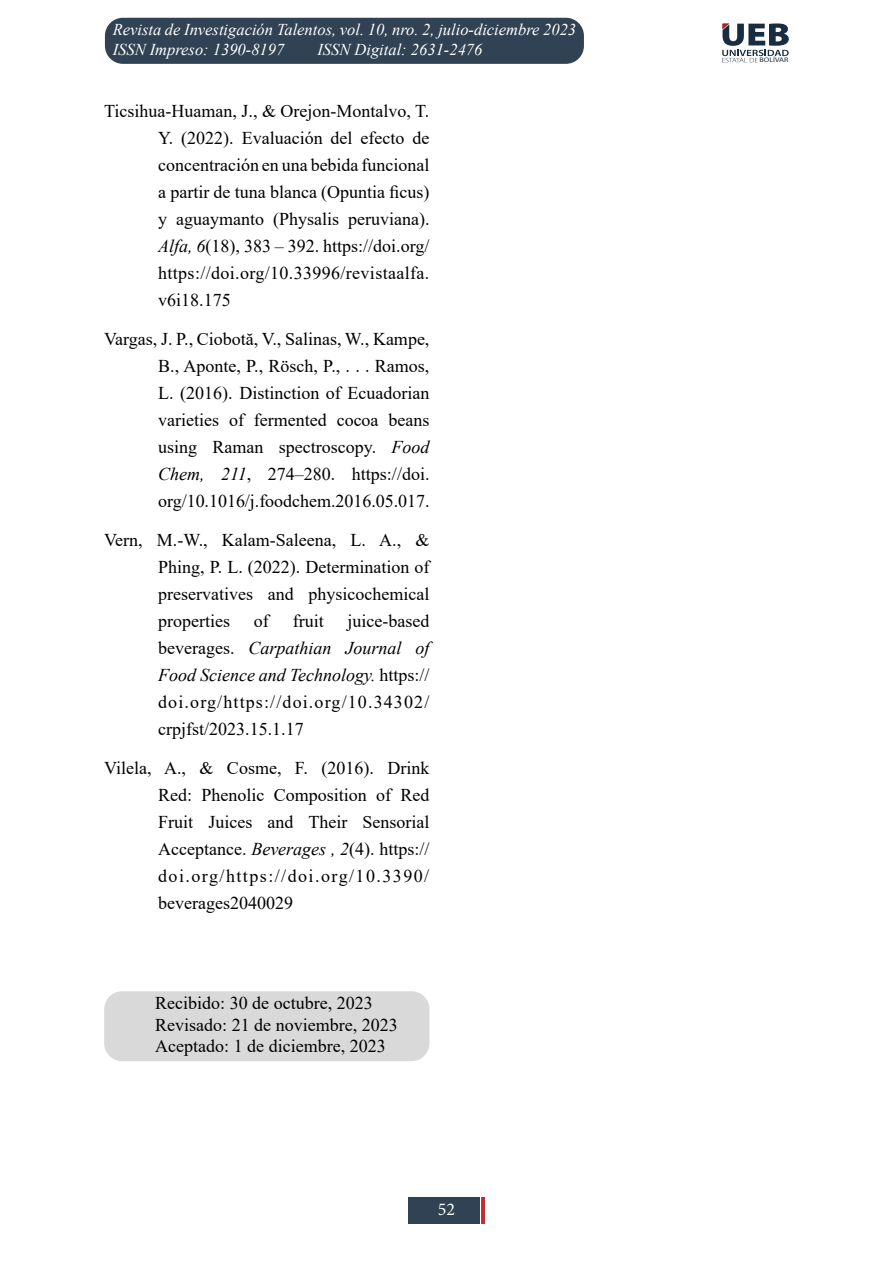
<style>
.page{position:relative;width:893px;height:1263px;background:#fff}
.page>*{position:absolute;margin:0;border:0;box-sizing:border-box;transform-origin:0 0}
.t1{font:18px/27px "Times New Roman";color:#000;text-align:justify}
.t2{font:18px "Minion Pro";color:#fff}
.t3{font:italic 16.5px/19.8px "Times New Roman";color:#fff}
.t4{font:6.6px "Myriad Pro";color:#162d40;scale:1.22 1}
.s1{font-style:italic}
</style>
<div class="page">
<div style="left:105px;top:18px;width:479px;height:46px;background:#304253;border-radius:18px"></div>
<div style="left:408px;top:1197px;width:71px;height:27px;background:#304253"></div>
<svg style="left:722px;top:23px;width:67px;height:39px"></svg>
<hr style="left:481px;top:1197px;width:4px;height:27px;background:#c42f31">
<div style="left:104px;top:991px;width:325px;height:70px;background:#d9d9d9;border-radius:18px"></div>
<p class="t3" style="left:113px;top:19px;width:465px">Revista de Investigación Talentos, vol. 10, nro. 2, julio-diciembre 2023<br>ISSN Impreso: 1390-8197</p>
<p class="t3" style="left:317px;top:39px;width:166px">ISSN Digital: 2631-2476</p>
<p class="t1" style="left:158px;top:97px;width:273px;text-indent:-54px">Ticsihua-Huaman, J., &amp; Orejon-Montalvo, T.<br>Y. (2022). Evaluación del efecto de concentración en una bebida funcional a partir de tuna blanca (Opuntia ficus) y aguaymanto (Physalis peruviana).<br><span class="s1">Alfa, 6</span>(18), 383 – 392. https://doi.org/ https://doi.org/10.33996/revistaalfa. v6i18.175</p>
<p class="t1" style="left:158px;top:325px;width:273px;text-indent:-54px">Vargas, J. P., Ciobotă, V., Salinas, W., Kampe, B., Aponte, P., Rösch, P., . . . Ramos, L. (2016). Distinction of Ecuadorian varieties of fermented cocoa beans using Raman spectroscopy. <span class="s1">Food Chem, 211</span>, 274–280. https://doi. org/10.1016/j.foodchem.2016.05.017.</p>
<p class="t1" style="left:158px;top:526px;width:273px;text-indent:-54px">Vern, M.-W., Kalam-Saleena, L. A., &amp; Phing, P. L. (2022). Determination of preservatives and physicochemical properties</p>
<p class="t1" style="left:158px;top:607px;width:273px;text-indent:189px">juice-based beverages. <span class="s1">Carpathian Journal of Food Science and Technology.</span> https:// doi.org/https://doi.org/10.34302/ crpjfst/2023.15.1.17</p>
<p class="t1" style="left:158px;top:754px;width:273px;text-indent:-54px">Vilela, A., &amp; Cosme, F. (2016). Drink Red: Phenolic Composition of Red Fruit Juices and Their Sensorial Acceptance. <span class="s1">Beverages , 2</span>(4). https:// doi.org/https://doi.org/10.3390/ beverages2040029</p>
<p class="t1" style="left:254px;top:607px;width:16px">of</p>
<p class="t1" style="left:293px;top:607px;width:32px">fruit</p>
<p class="t1" style="left:155px;top:992px;width:244px;line-height:21.6px;text-align:left">Recibido: 30 de octubre, 2023<br>Revisado: 21 de noviembre, 2023<br>Aceptado: 1 de diciembre, 2023</p>
<p class="t2" style="left:438px;top:1197px;width:19px">52</p>
<p class="t4" style="left:759px;top:56px;width:25px">BOLÍVAR</p>
</div>
